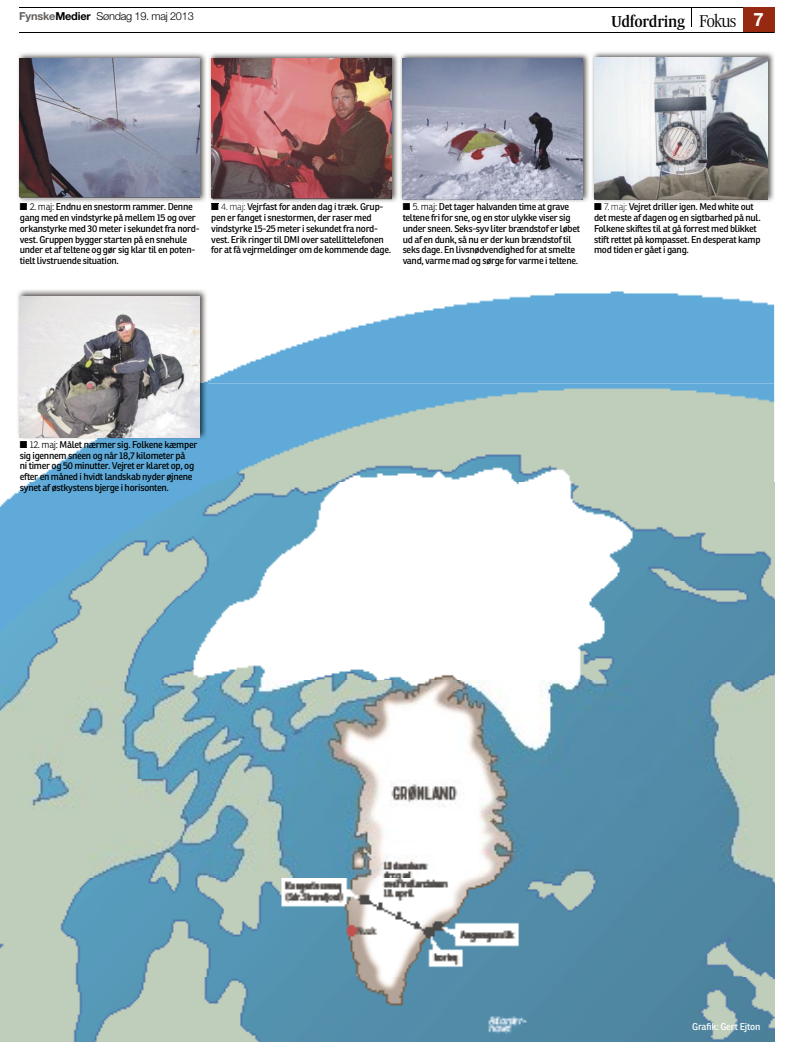
<style>
.page{position:relative;width:794px;height:1049px;background:#fff}
.page>*{position:absolute;margin:0;border:0;box-sizing:border-box;transform-origin:0 0}
.t1{font:700 18.5px "Helvetica Neue LT Std";color:#fff}
.t2{font:600 17px "Expresso Head";letter-spacing:-.02em;color:#000}
.t3{font:300 11px "Helvetica Neue LT Std";letter-spacing:-.02em;color:#000}
.t4{font:9.6px/10.8px "Ronnia Fyens";letter-spacing:-.03em;color:#000}
.t5{font:9.6px "Ronnia Fyens";letter-spacing:-.02em;color:#fff}
.s1{font-weight:700;color:#64605d}
.s2{font-weight:700}
.s3{font-weight:200;font-size:18.5px}
.s4{font-weight:300}
.s5{font-weight:100}
</style>
<div class="page">
<img style="left:0;top:291px;width:774px;height:751px">
<hr style="left:20px;top:7px;width:754px;height:1px;background:#000">
<div style="left:743px;top:7px;width:31px;height:26px;background:#962912"></div>
<hr style="left:20px;top:32px;width:754px;height:1px;background:#000">
<svg style="left:691px;top:8px;width:1px;height:19px"></svg>
<img style="left:18px;top:52px;width:756px;height:150px">
<img style="left:20px;top:59px;width:180px;height:140px">
<img style="left:247px;top:203px;width:118px;height:1px">
<img style="left:211px;top:59px;width:180px;height:141px">
<img style="left:403px;top:59px;width:180px;height:140px">
<img style="left:594px;top:58px;width:173px;height:141px">
<img style="left:17px;top:290px;width:190px;height:150px">
<img style="left:20px;top:297px;width:180px;height:140px">
<p class="t3" style="left:19px;top:9px;width:176px"><span class="s1">Fynske</span><span class="s2">Medier</span> Søndag 19. maj 2013</p>
<p class="t2" style="left:611px;top:12px;width:127px">Udfordring <span class="s3">Fokus</span></p>
<p class="t1" style="left:753px;top:8px;width:12px">7</p>
<p class="t4" style="left:20px;top:201px;width:181px">■ <span class="s4">2. maj:</span> Endnu en snestorm rammer. Denne gang med en vindstyrke på mellem 15 og over orkanstyrke med 30 meter i sekundet fra nord&shy;vest. Gruppen bygger starten på en snehule under et af teltene og gør sig klar til en poten&shy;tielt livstruende situation.</p>
<p class="t4" style="left:211px;top:201px;width:181px">■ <span class="s5">4. maj:</span> Vejrfast for anden dag i træk. Grup&shy;pen er fanget i snestormen, der raser med vindstyrke 15-25 meter i sekundet fra nord&shy;vest. Erik ringer til DMI over satellittelefonen for at få vejrmeldinger om de kommende dage.</p>
<p class="t4" style="left:403px;top:201px;width:179px">■ <span class="s4">5. maj:</span> Det tager halvanden time at grave teltene fri for sne, og en stor ulykke viser sig under sneen. Seks-syv liter brændstof er løbet ud af en dunk, så nu er der kun brændstof til seks dage. En livsnødvendighed for at smelte vand, varme mad og sørge for varme i teltene.</p>
<p class="t4" style="left:594px;top:201px;width:168px">■ <span class="s5">7. maj:</span> Vejret driller igen. Med white out det meste af dagen og en sigtbarhed på nul.<br>Folkene skiftes til at gå forrest med blikket stift rettet på kompasset. En desperat kamp mod tiden er gået i gang.</p>
<p class="t4" style="left:20px;top:439px;width:179px">■ <span class="s4">12. maj:</span> Målet nærmer sig. Folkene kæmper sig igennem sneen og når 18,7 kilometer på<br>ni timer og 50 minutter. Vejret er klaret op, og efter en måned i hvidt landskab nyder øjnene synet af østkystens bjerge i horisonten.</p>
<p class="t5" style="left:692px;top:1021px;width:70px">Grafik: Gert Ejton</p>
</div>
